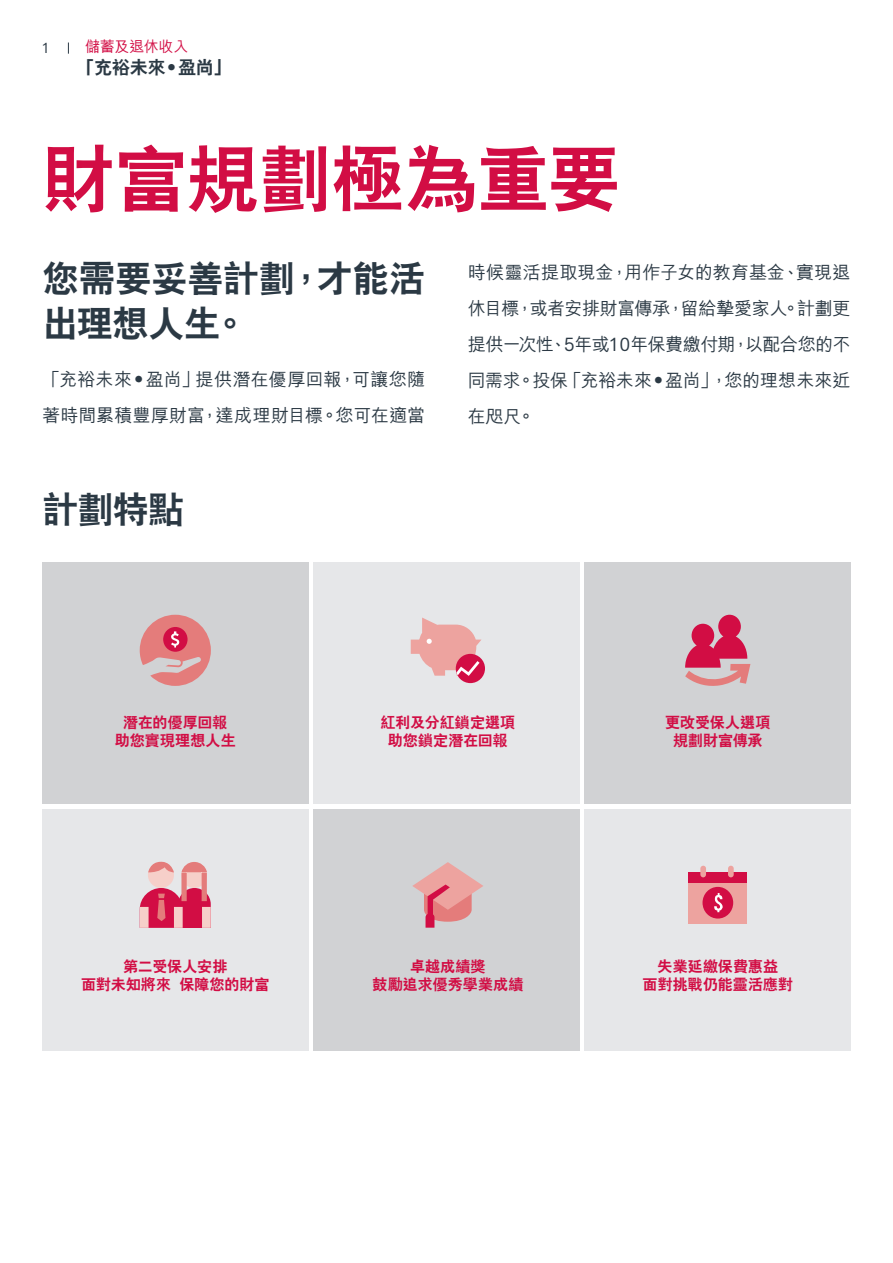
<style>
.page{position:relative;width:893px;height:1263px;background:#fff}
.page>*{position:absolute;margin:0;border:0;box-sizing:border-box;transform-origin:0 0}
.t1{font:800 72px "C Hei 2 HK";letter-spacing:.005em;color:#d20d44}
.t2{font:800 36px/45px "C Hei 2 HK";letter-spacing:-.01em;color:#2b3944}
.t3{font:500 18px/36px "M Hei HK";letter-spacing:-.01em;color:#2b3944}
.t4{font:800 18px "C Hei 2 HK";letter-spacing:-.015em;color:#2b3944}
.t5{font:800 15px/18px "C Hei 2 HK";letter-spacing:.005em;color:#d20d44;text-align:center}
.t6{font:500 15px "M Hei HK";letter-spacing:-.02em;color:#d20d44}
.t7{font:15px "AIA Everest";color:#2b3944}
.s1{font-family:"AIA Everest";font-weight:400;font-size:19.5px}
</style>
<div class="page">
<div style="left:43px;top:563px;width:266px;height:241px;background:#d1d2d4"></div>
<div style="left:43px;top:809px;width:266px;height:241px;background:#e6e7e9"></div>
<div style="left:313px;top:563px;width:267px;height:241px;background:#e6e7e9"></div>
<div style="left:313px;top:809px;width:267px;height:241px;background:#d1d2d4"></div>
<div style="left:584px;top:563px;width:266px;height:241px;background:#d1d2d4"></div>
<div style="left:584px;top:809px;width:266px;height:241px;background:#e6e7e9"></div>
<svg style="left:685px;top:615px;width:65px;height:71px"></svg>
<svg style="left:140px;top:861px;width:71px;height:67px"></svg>
<svg style="left:140px;top:615px;width:71px;height:71px"></svg>
<svg style="left:412px;top:862px;width:71px;height:66px"></svg>
<div style="left:456px;top:654px;width:29px;height:29px;background:#d20d44;border-radius:50%"></div>
<svg style="left:411px;top:617px;width:70px;height:59px"></svg>
<div style="left:688px;top:881px;width:59px;height:43px;background:#eda39f"></div>
<div style="left:688px;top:872px;width:59px;height:11px;background:#d20d44"></div>
<div style="left:700px;top:866px;width:6px;height:11px;background:#eda39f;border-radius:3px"></div>
<div style="left:728px;top:866px;width:6px;height:11px;background:#eda39f;border-radius:3px"></div>
<div style="left:702px;top:887px;width:31px;height:31px;background:#d20d44;border-radius:50%"></div>
<svg style="left:714px;top:893px;width:9px;height:19px"></svg>
<p class="t7" style="left:41px;top:39px;width:10px">1</p>
<p class="t6" style="left:85px;top:36px;width:105px">儲蓄及退休收入</p>
<p class="t4" style="left:77px;top:58px;width:155px">「充裕未來•盈尚」</p>
<h1 class="t1" style="left:43px;top:143px;width:579px">財富規劃極為重要</h1>
<h2 class="t2" style="left:43px;top:256px;width:384px">您需要妥善計劃，才能活出理想人生。</h2>
<p class="t3" style="left:43px;top:359px;width:384px">「充裕未來•盈尚」提供潛在優厚回報，可讓您隨著時間累積豐厚財富，達成理財目標。您可在適當</p>
<h2 class="t2" style="left:43px;top:487px;width:143px">計劃特點</h2>
<p class="t3" style="left:468px;top:253px;width:384px;text-align:justify">時候靈活提取現金，用作子女的教育基金、實現退休⽬ 標，或者安排財富傳承，留給摯愛家⼈。計劃更提供一次性、<span class="s1">5</span>年或<span class="s1">10</span>年保費繳付期，以配合您的不同需求。投保「充裕未來•盈尚」，您的理想未來近在咫尺。</p>
<p class="t5" style="left:381px;top:713px;width:136px">紅利及分紅鎖定選項助您鎖定潛在回報</p>
<p class="t5" style="left:115px;top:713px;width:122px">潛在的優厚回報助您實現理想人生</p>
<p class="t5" style="left:665px;top:713px;width:107px">更改受保人選項規劃財富傳承</p>
<p class="t5" style="left:81px;top:958px;width:190px">第二受保人安排<br>面對未知將來 保障您的財富</p>
<p class="t5" style="left:643px;top:958px;width:152px">失業延繳保費惠益<br>面對挑戰仍能靈活應對</p>
<p class="t5" style="left:372px;top:958px;width:152px">卓越成績獎<br>鼓勵追求優秀學業成績</p>
</div>
